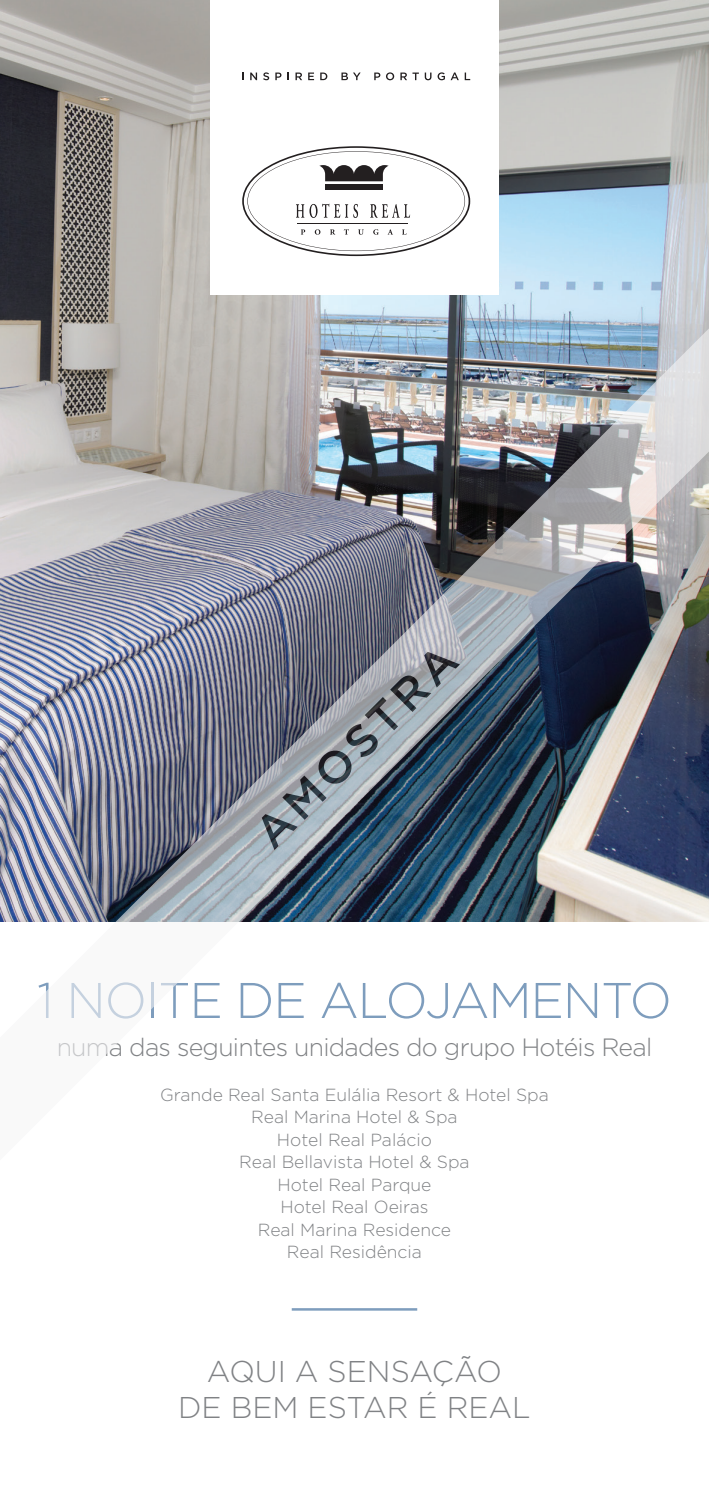
<style>
.page{position:relative;width:709px;height:1489px;background:#fff}
.page>*{position:absolute;margin:0;border:0;box-sizing:border-box;transform-origin:0 0}
.t1{font:300 50px "Gotham";letter-spacing:-.025em;color:#7e9dbd}
.t2{font:500 45px "Gotham";color:#231f20}
.t3{font:300 30px/36px "Gotham";color:#808285;text-align:center}
.t4{font:300 25px "Gotham";letter-spacing:-.03em;color:#808285}
.t5{font:300 17.5px/22.5px "Gotham";color:#808285;text-align:center}
</style>
<div class="page">
<img style="left:0;top:0;width:709px;height:206px">
<div style="left:210px;top:0;width:289px;height:294px;background:#fff"></div>
<svg style="left:242px;top:146px;width:228px;height:60px"></svg>
<svg style="left:250px;top:73px;width:7px;height:7px"></svg>
<svg style="left:263px;top:72px;width:6px;height:8px"></svg>
<svg style="left:275px;top:73px;width:6px;height:7px"></svg>
<svg style="left:287px;top:73px;width:2px;height:7px"></svg>
<svg style="left:295px;top:73px;width:7px;height:7px"></svg>
<svg style="left:308px;top:73px;width:6px;height:7px"></svg>
<svg style="left:320px;top:73px;width:7px;height:7px"></svg>
<svg style="left:341px;top:73px;width:19px;height:7px"></svg>
<svg style="left:374px;top:73px;width:6px;height:7px"></svg>
<svg style="left:386px;top:72px;width:8px;height:8px"></svg>
<svg style="left:400px;top:73px;width:19px;height:7px"></svg>
<svg style="left:425px;top:73px;width:6px;height:7px"></svg>
<svg style="left:437px;top:72px;width:33px;height:8px"></svg>
<hr style="left:292px;top:1307px;width:125px;height:3px;background:#7e9dbd">
<img style="left:0;top:206px;width:709px;height:716px">
<h2 class="t2" style="left:241px;top:818px;width:267px;rotate:-45deg">AMOSTRA</h2>
<h1 class="t1" style="left:37px;top:968px;width:636px">1 NOITE DE ALOJAMENTO</h1>
<h3 class="t4" style="left:57px;top:1030px;width:597px">numa das seguintes unidades do grupo Hotéis Real</h3>
<p class="t5" style="left:160px;top:1082px;width:390px">Grande Real Santa Eulália Resort &amp; Hotel Spa<br>Real Marina Hotel &amp; Spa<br>Hotel Real Palácio<br>Real Bellavista Hotel &amp; Spa<br>Hotel Real Parque<br>Hotel Real Oeiras<br>Real Marina Residence<br>Real Residência</p>
<h3 class="t3" style="left:178px;top:1352px;width:354px">AQUI A SENSAÇÃO<br>DE BEM ESTAR É REAL</h3>
</div>
